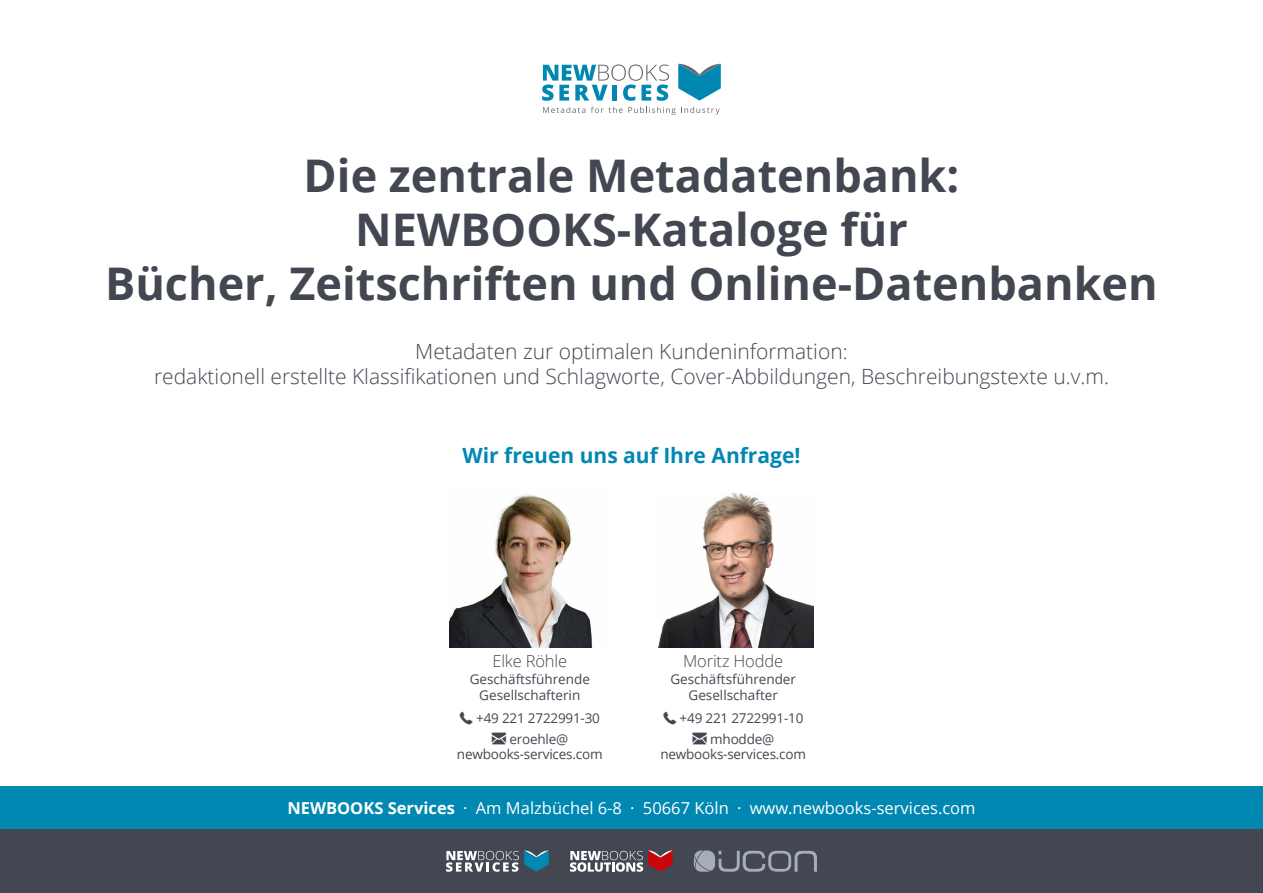
<style>
.page{position:relative;width:1263px;height:893px;background:#fff}
.page>*{position:absolute;margin:0;border:0;box-sizing:border-box;transform-origin:0 0}
.t1{font:700 45px/54px "Open Sans";color:#424751;text-align:center}
.t2{font:300 21px/25.2px "Open Sans";color:#424751;text-align:center}
.t3{font:700 21px "Open Sans";color:#0088b3}
.t4{font:16.5px "Open Sans";color:#fff}
.t5{font:300 16.5px "Open Sans";letter-spacing:-.01em;color:#424751}
.t6{font:13.5px/16.2px "Open Sans";letter-spacing:-.015em;color:#424751;text-align:center}
.s1{font-weight:700}
</style>
<div class="page">
<svg style="left:542px;top:64px;width:127px;height:37px"></svg>
<svg style="left:543px;top:107px;width:42px;height:6px"></svg>
<svg style="left:591px;top:107px;width:31px;height:6px"></svg>
<svg style="left:628px;top:107px;width:92px;height:8px"></svg>
<svg style="left:678px;top:64px;width:43px;height:37px"></svg>
<img style="left:659px;top:492px;width:155px;height:155px">
<img style="left:449px;top:493px;width:144px;height:154px">
<div style="left:0;top:787px;width:1263px;height:42px;background:#0088b3"></div>
<div style="left:0;top:829px;width:1263px;height:64px;background:#424751"></div>
<svg style="left:694px;top:850px;width:123px;height:22px"></svg>
<svg style="left:570px;top:850px;width:103px;height:22px"></svg>
<svg style="left:446px;top:850px;width:103px;height:22px"></svg>
<h1 class="t1" style="left:105px;top:147px;width:1054px">Die zentrale Metadatenbank:<br>NEWBOOKS-Kataloge für<br>Bücher, Zeitschriften und Online-Datenbanken</h1>
<h2 class="t2" style="left:154px;top:338px;width:956px">Metadaten zur optimalen Kundeninformation:<br>redaktionell erstellte Klassifikationen und Schlagworte, Cover-Abbildungen, Beschreibungstexte u.v.m.</h2>
<h2 class="t3" style="left:462px;top:440px;width:339px">Wir freuen uns auf Ihre Anfrage!</h2>
<p class="t5" style="left:492px;top:650px;width:76px">Elke Röhle</p>
<p class="t6" style="left:470px;top:670px;width:122px">Geschäftsführende<br>Gesellschafterin</p>
<p class="t6" style="left:476px;top:708px;width:125px;line-height:20.7px">+49 221 2722991-30 eroehle@</p>
<p class="t6" style="left:457px;top:745px;width:147px">newbooks-services.com</p>
<p class="t5" style="left:683px;top:650px;width:101px">Moritz Hodde</p>
<p class="t6" style="left:670px;top:670px;width:127px">Geschäftsführender<br>Gesellschafter</p>
<p class="t6" style="left:680px;top:708px;width:125px;line-height:20.7px">+49 221 2722991-10 mhodde@</p>
<p class="t6" style="left:660px;top:745px;width:147px">newbooks-services.com</p>
<p class="t4" style="left:287px;top:797px;width:690px"><span class="s1">NEWBOOKS Services</span> · Am Malzbüchel 6-8 · 50667 Köln · www.newbooks-services.com</p>
</div>
